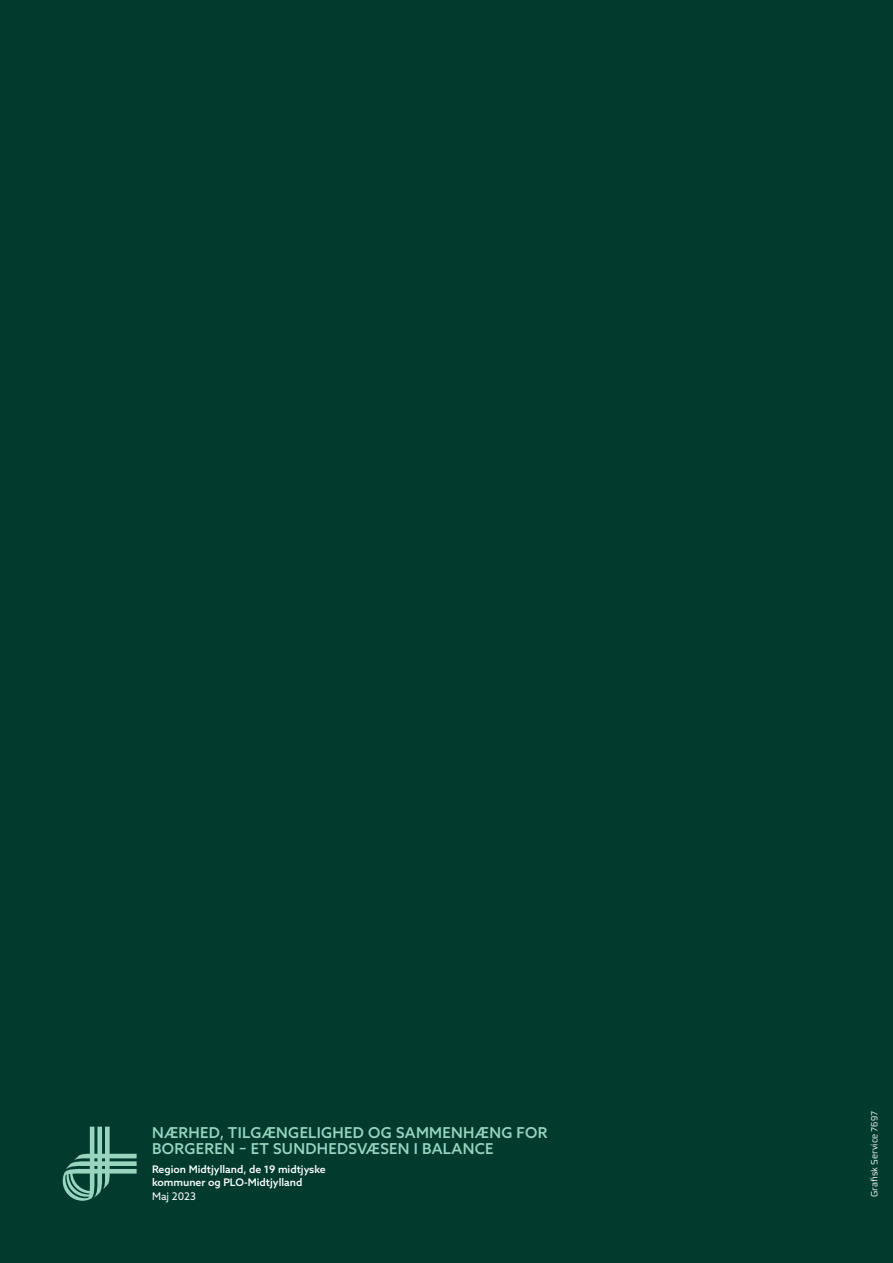
<style>
.page{position:relative;width:893px;height:1263px;background:#003b2d}
.page>*{position:absolute;margin:0;border:0;box-sizing:border-box;transform-origin:0 0}
.Afsnit_2{font:500 15px/16.5px "Azo Sans";letter-spacing:.02em;color:#98d4c0}
.pligttekst{font:500 10.5px/13.5px "Azo Sans";color:#fff}
.t1{font:9px "midtsans";color:#fff}
.s1{font-weight:400}
</style>
<div class="page">
<svg style="left:63px;top:1126px;width:74px;height:75px"></svg>
<p class="Afsnit_2" style="left:152px;top:1124px;width:397px">NÆRHED, TILGÆNGELIGHED OG SAMMENHÆNG FOR<br>BORGEREN – ET SUNDHEDSVÆSEN I BALANCE</p>
<p class="pligttekst" style="left:152px;top:1162px;width:175px">Region Midtjylland, de 19 midtjyske kommuner og PLO-Midtjylland<br><span class="s1">Maj 2023</span></p>
<p class="t1" style="left:869px;top:1197px;width:87px;rotate:-90deg">Grafisk Service 7697</p>
</div>
